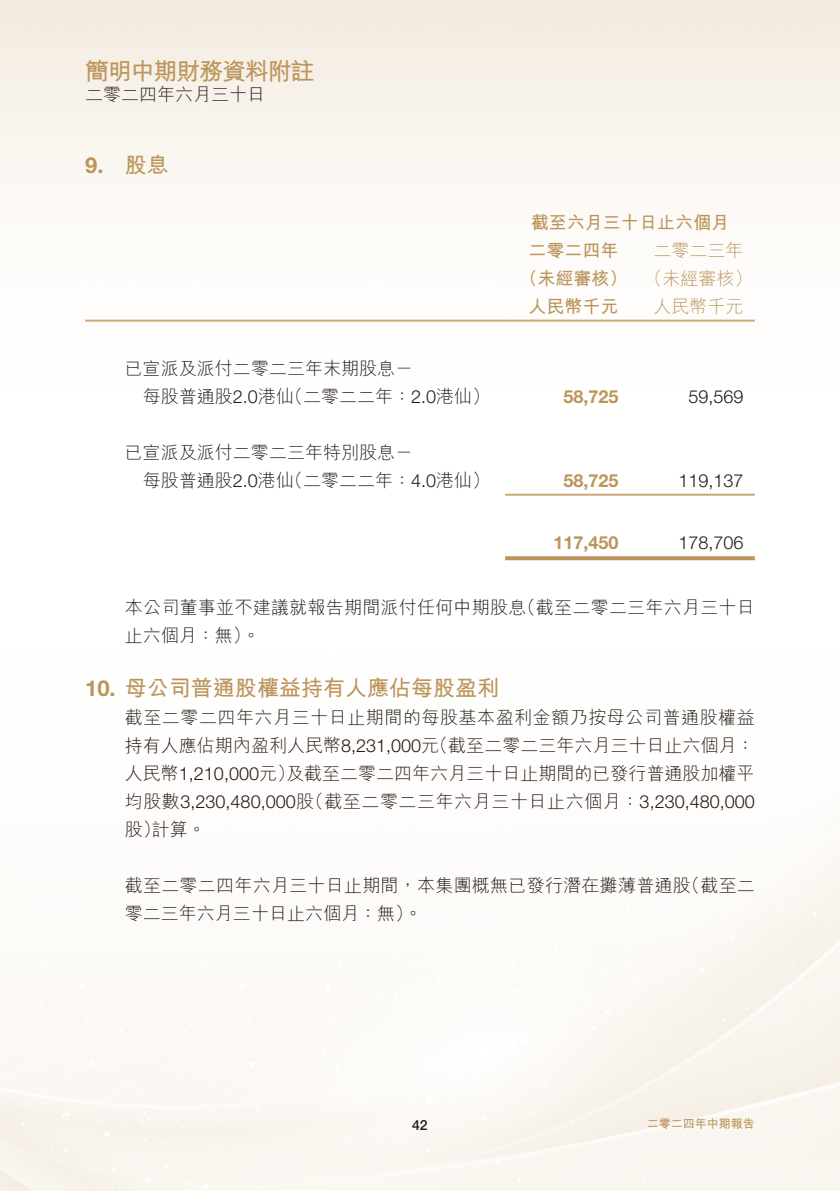
<style>
.page{position:relative;width:840px;height:1191px;background:#fff}
.page>*{position:absolute;margin:0;border:0;box-sizing:border-box;transform-origin:0 0}
.t1{font:700 24px "M Hei HK";letter-spacing:-.05em;color:#bc955b}
.t2{font:700 22px "M Hei HK";color:#bc955b}
.t3{font:700 22px "Helvetica Neue LT Std";color:#bc955b}
.t4{font:300 18px/28px "M Hei HK";color:#231916}
.t5{font:300 18px/28px "Helvetica Neue LT Std";color:#231916}
.t6{font:700 18px "M Hei HK";color:#bc955b}
.t7{font:700 18px "Helvetica Neue LT Std";color:#bc955b}
.t8{font:300 18px "M Hei HK";color:#bc955b}
.t9{font:500 14px "Helvetica Neue LT Std";color:#231916}
.t10{font:700 12px "M Hei HK";color:#bc955b}
.s1{font-family:"Helvetica Neue LT Std"}
.s2{font-weight:300}
.s3{font-family:"M Hei HK"}
</style>
<div class="page">
<hr style="left:85px;top:320px;width:420px;height:2px;background:#caa979">
<hr style="left:505px;top:320px;width:124px;height:2px;background:#caa979">
<hr style="left:629px;top:320px;width:125px;height:2px;background:#caa979">
<hr style="left:505px;top:494px;width:124px;height:2px;background:#caa979">
<hr style="left:629px;top:494px;width:125px;height:2px;background:#caa979">
<svg style="left:505px;top:556px;width:124px;height:4px"></svg>
<svg style="left:629px;top:556px;width:125px;height:4px"></svg>
<h1 class="t1" style="left:85px;top:53px;width:231px">簡明中期財務資料附註</h1>
<p class="t4" style="left:85px;top:80px;width:181px">二零二四年六月三十日</p>
<p class="t3" style="left:85px;top:151px;width:20px">9.</p>
<p class="t2" style="left:125px;top:149px;width:45px">股息</p>
<p class="t4" style="left:125px;top:354px;width:289px">已宣派及派付二零二三年末期股息－</p>
<p class="t4" style="left:285px;top:382px;width:207px">（二零二二年：<span class="s1">2.0</span>港仙(</p>
<p class="t4" style="left:143px;top:382px;width:153px">每股普通股<span class="s1">2.0</span>港仙</p>
<p class="t4" style="left:125px;top:438px;width:289px">已宣派及派付二零二三年特別股息－</p>
<p class="t4" style="left:285px;top:466px;width:207px">（二零二二年：<span class="s1">4.0</span>港仙(</p>
<p class="t4" style="left:143px;top:466px;width:153px">每股普通股<span class="s1">2.0</span>港仙</p>
<p class="t6" style="left:530px;top:210px;width:199px">截至六月三十日止六個月</p>
<p class="t8" style="left:653px;top:241px;width:91px">二零二三年</p>
<p class="t6" style="left:528px;top:238px;width:91px">二零二四年</p>
<p class="t6" style="left:519px;top:266px;width:234px">（未經審核） <span class="s2">（未經審核(</span></p>
<p class="t8" style="left:653px;top:297px;width:91px">人民幣千元</p>
<p class="t6" style="left:528px;top:294px;width:91px">人民幣千元</p>
<p class="t7" style="left:563px;top:386px;width:57px">58,725</p>
<p class="t5" style="left:688px;top:382px;width:57px">59,569</p>
<p class="t7" style="left:563px;top:470px;width:57px">58,725</p>
<p class="t5" style="left:678px;top:466px;width:67px">119,137</p>
<p class="t7" style="left:553px;top:532px;width:67px">117,450</p>
<p class="t5" style="left:678px;top:528px;width:67px">178,706</p>
<p class="t4" style="left:125px;top:593px;width:403px">本公司董事並不建議就報告期間派付任何中期股息止六個月：無。(</p>
<p class="t2" style="left:85px;top:671px;width:415px"><span class="s1">10.</span> 母公司普通股權益持有人應佔每股盈利</p>
<p class="t4" style="left:125px;top:703px;width:631px;text-align:right">截至二零二四年六月三十日止期間的每股基本盈利金額乃按母公司普通股權益持有人應佔期內盈利人民幣<span class="s1">8,231,000</span> （元截至二零二三年六月三十日止六個月：及截至二零二四年六月三十日止期間的已發行普通股加權平</p>
<p class="t4" style="left:517px;top:593px;width:238px">（截至二零二三年六月三十日</p>
<p class="t5" style="left:125px;top:759px;width:631px"><span class="s3">人民幣</span>1,210,000<span class="s3">元）<br>均股數</span>3,230,480,000 <span class="s3">（股截至二零二三年六月三十日止六個月：</span>3,230,480,000</p>
<p class="t4" style="left:152px;top:815px;width:55px">計算。</p>
<p class="t4" style="left:125px;top:815px;width:37px">股）</p>
<p class="t4" style="left:681px;top:871px;width:74px">（截至二</p>
<p class="t4" style="left:125px;top:871px;width:567px">截至二零二四年六月三十日止期間，本集團概無已發行潛在攤薄普通股零二三年六月三十日止六個月：無。(</p>
<p class="t9" style="left:412px;top:1116px;width:17px">42</p>
<p class="t10" style="left:646px;top:1114px;width:109px">二零二四年中期報告</p>
</div>
